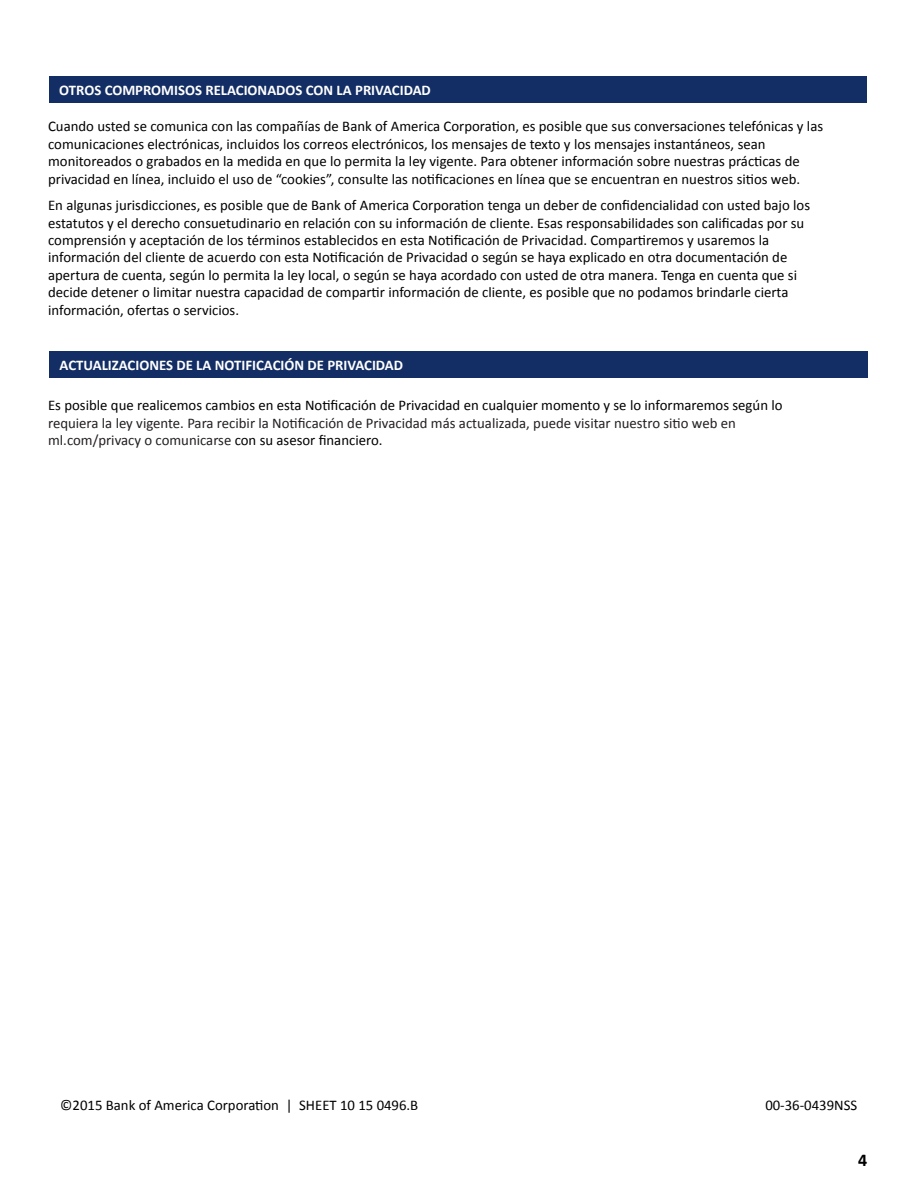
<style>
.page{position:relative;width:918px;height:1188px;background:#fff}
.page>*{position:absolute;margin:0;border:0;box-sizing:border-box;transform-origin:0 0}
.t1{font:700 18px "Calibri";color:#000}
.t2{font:14.7px/17.4px "Calibri";color:#000}
.t3{font:14.7px/17.4px "Calibri";color:#231f20}
.t4{font:700 14.7px "Calibri";color:#fff}
.s1{color:#000}
</style>
<div class="page">
<div style="left:49px;top:76px;width:818px;height:27px;background:#132e64"></div>
<div style="left:49px;top:351px;width:818px;height:27px;background:#132e64"></div>
<h2 class="t4" style="left:59px;top:81px;width:373px">OTROS COMPROMISOS RELACIONADOS CON LA PRIVACIDAD</h2>
<p class="t2" style="left:48px;top:118px;width:777px">Cuando usted se comunica con las compañías de Bank of America Corporation, es posible que sus conversaciones telefónicas y las comunicaciones electrónicas, incluidos los correos electrónicos, los mensajes de texto y los mensajes instantáneos, sean monitoreados o grabados en la medida en que lo permita la ley vigente. Para obtener información sobre nuestras prácticas de privacidad en línea, incluido el uso de “cookies”, consulte las notificaciones en línea que se encuentran en nuestros sitios web.</p>
<p class="t2" style="left:48px;top:197px;width:764px">En algunas jurisdicciones, es posible que de Bank of America Corporation tenga un deber de confidencialidad con usted bajo los estatutos y el derecho consuetudinario en relación con su información de cliente. Esas responsabilidades son calificadas por su comprensión y aceptación de los términos establecidos en esta Notificación de Privacidad. Compartiremos y usaremos la información del cliente de acuerdo con esta Notificación de Privacidad o según se haya explicado en otra documentación de apertura de cuenta, según lo permita la ley local, o según se haya acordado con usted de otra manera. Tenga en cuenta que si decide detener o limitar nuestra capacidad de compartir información de cliente, es posible que no podamos brindarle cierta información, ofertas o servicios.</p>
<h2 class="t4" style="left:60px;top:355px;width:345px">ACTUALIZACIONES DE LA NOTIFICACIÓN DE PRIVACIDAD</h2>
<p class="t3" style="left:48px;top:397px;width:736px"><span class="s1">Es posible que realicemos cambios en esta Notificación de Privacidad en cualquier momento y se lo informaremos según lo </span>requiera la ley vigente. Para recibir la Notificación de Privacidad más actualizada, puede visitar nuestro sitio web en ml.com/privacy o comunicarse <span class="s1">con su asesor financiero.</span></p>
<p class="t2" style="left:60px;top:1097px;width:360px">©2015 Bank of America Corporation | SHEET 10 15 0496.B</p>
<p class="t2" style="left:765px;top:1097px;width:93px">00-36-0439NSS</p>
<p class="t1" style="left:858px;top:1149px;width:11px">4</p>
</div>
